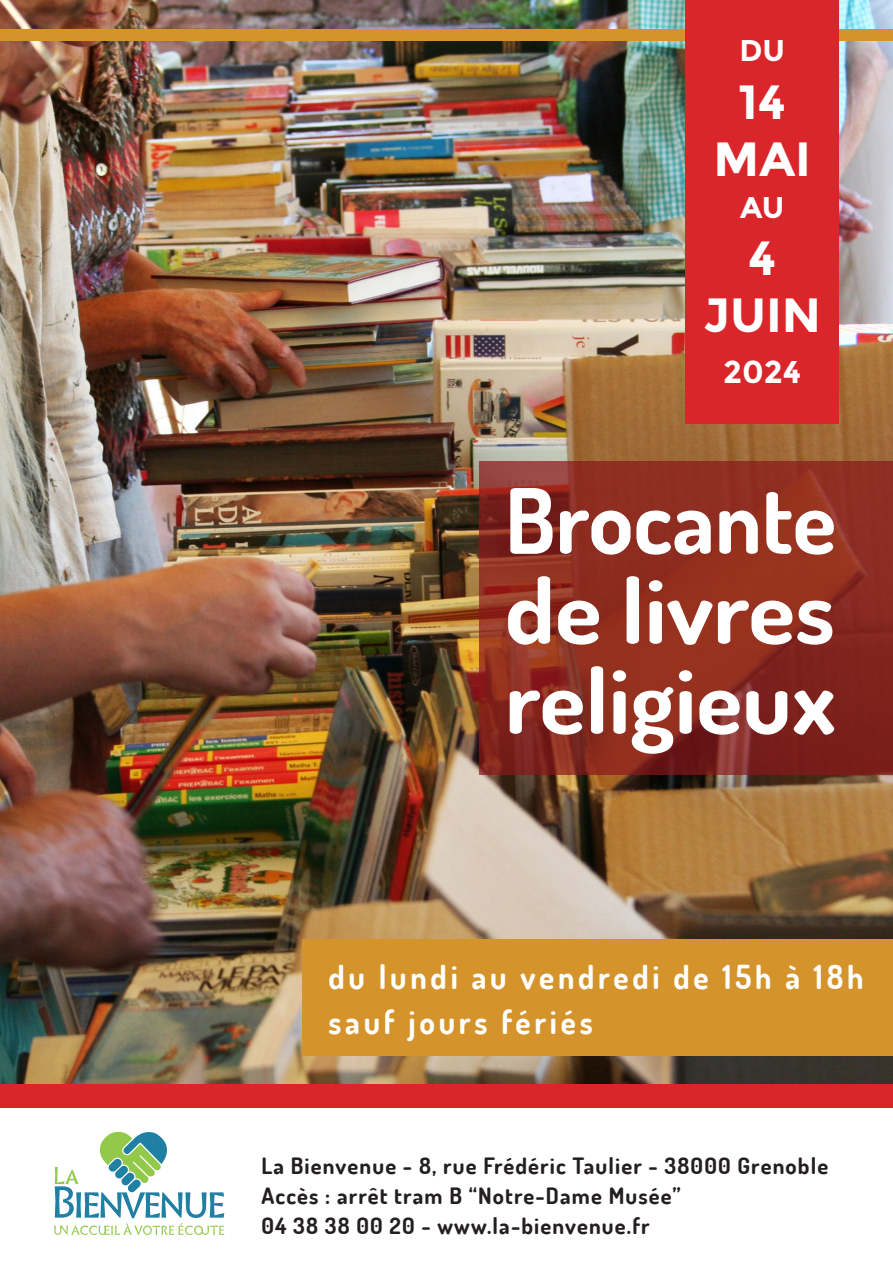
<style>
.page{position:relative;width:893px;height:1263px;background:#fff}
.page>*{position:absolute;margin:0;border:0;box-sizing:border-box;transform-origin:0 0}
.t1{font:700 90px "Dosis";color:#fff;scale:1.05 1}
.t2{font:700 90px "Dosis";color:#fff}
.t3{font:700 90px "Dosis";color:#fff;scale:1.07 1}
.t4{font:700 48px/57px "Montserrat";color:#fff;text-align:center}
.t5{font:700 33px "Dosis";letter-spacing:.12em;color:#fff;scale:.95 1}
.t6{font:700 31.5px "Montserrat";color:#fff}
.t7{font:700 30px "Montserrat";color:#fff}
.t8{font:700 22.5px "Dosis";letter-spacing:.05em;color:#231f20}
</style>
<div class="page">
<img style="left:0;top:0;width:893px;height:1084px">
<div style="left:0;top:1084px;width:893px;height:24px;background:#da262a"></div>
<svg style="left:54px;top:1132px;width:170px;height:103px"></svg>
<div style="left:303px;top:939px;width:590px;height:117px;background:#d4942b"></div>
<div style="left:0;top:29px;width:893px;height:11px;background:#d4942b"></div>
<div style="left:686px;top:0;width:153px;height:423px;background:#da262a"></div>
<svg style="left:479px;top:461px;width:414px;height:314px;background:#8b2b20"></svg>
<p class="t7" style="left:739px;top:33px;width:47px">DU</p>
<p class="t4" style="left:738px;top:73px;width:49px">14</p>
<p class="t4" style="left:714px;top:131px;width:99px">MAI</p>
<p class="t7" style="left:740px;top:190px;width:46px">AU</p>
<p class="t4" style="left:703px;top:230px;width:119px">4<br>JUIN</p>
<p class="t6" style="left:723px;top:353px;width:80px">2024</p>
<p class="t2" style="left:505px;top:463px;width:333px">Brocante</p>
<p class="t3" style="left:505px;top:553px;width:310px">de livres</p>
<p class="t1" style="left:505px;top:643px;width:317px">religieux</p>
<p class="t5" style="left:328px;top:955px;width:565px">du lundi au vendredi de 15h à 18h</p>
<p class="t5" style="left:328px;top:1000px;width:280px">sauf jours fériés</p>
<p class="t8" style="left:261px;top:1151px;width:568px">La Bienvenue - 8, rue Frédéric Taulier - 38000 Grenoble</p>
<p class="t8" style="left:261px;top:1181px;width:421px">Accès : arrêt tram B “Notre-Dame Musée”</p>
<p class="t8" style="left:261px;top:1211px;width:390px">04 38 38 00 20 - www.la-bienvenue.fr</p>
</div>
